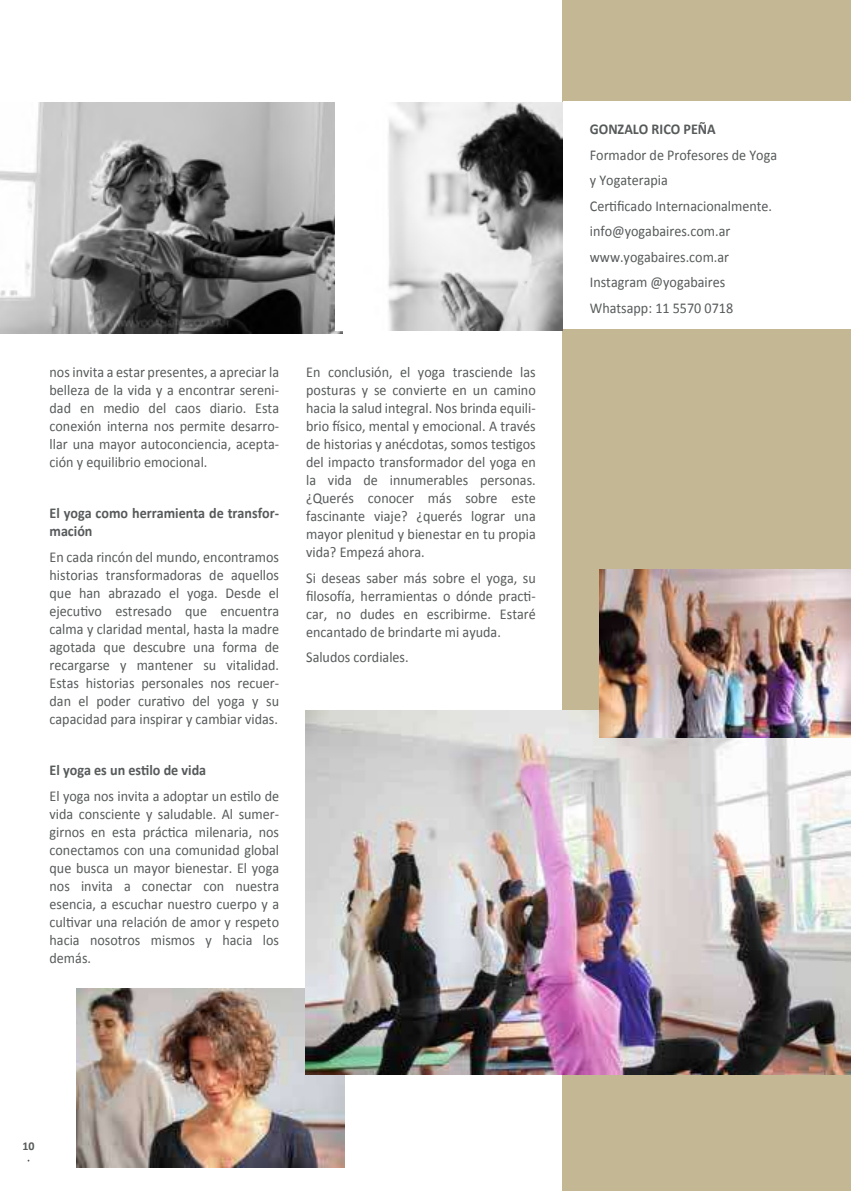
<style>
.page{position:relative;width:851px;height:1191px;background:#fff}
.page>*{position:absolute;margin:0;border:0;box-sizing:border-box;transform-origin:0 0}
.t1{font:15px/18px "Calibri";color:#575a5b;text-align:justify;scale:.94 1}
.t2{font:700 15px/18px "Calibri";color:#575a5b;scale:.94 1}
.t3{font:700 12px "Calibri";color:#575a5b}
</style>
<div class="page">
<img style="left:0;top:102px;width:342px;height:231px">
<img style="left:76px;top:988px;width:268px;height:179px">
<div style="left:562px;top:0;width:288px;height:1191px;background:#c3b794"></div>
<img style="left:335px;top:103px;width:227px;height:227px">
<div style="left:562px;top:101px;width:288px;height:228px;background:#fff"></div>
<img style="left:305px;top:710px;width:545px;height:364px">
<img style="left:599px;top:570px;width:251px;height:168px">
<p class="t1" style="left:50px;top:363px;width:246px">nos invita a estar presentes, a apreciar la belleza de la vida y a encontrar sereni&shy;dad en medio del caos diario. Esta conexión interna nos permite desarro&shy;llar una mayor autoconciencia, acepta&shy;ción y equilibrio emocional.</p>
<p class="t2" style="left:50px;top:504px;width:246px">El yoga como herramienta de transfor&shy;mación</p>
<p class="t1" style="left:50px;top:548px;width:246px">En cada rincón del mundo, encontramos historias transformadoras de aquellos que han abrazado el yoga. Desde el ejecutivo estresado que encuentra calma y claridad mental, hasta la madre agotada que descubre una forma de recargarse y mantener su vitalidad.<br>Estas historias personales nos recuer&shy;dan el poder curativo del yoga y su capacidad para inspirar y cambiar vidas.</p>
<p class="t2" style="left:50px;top:760px;width:168px">El yoga es un estilo de vida</p>
<p class="t1" style="left:50px;top:786px;width:246px">El yoga nos invita a adoptar un estilo de vida consciente y saludable. Al sumer&shy;girnos en esta práctica milenaria, nos conectamos con una comunidad global que busca un mayor bienestar. El yoga nos invita a conectar con nuestra esencia, a escuchar nuestro cuerpo y a cultivar una relación de amor y respeto hacia nosotros mismos y hacia los demás.</p>
<p class="t1" style="left:306px;top:363px;width:246px">En conclusión, el yoga trasciende las posturas y se convierte en un camino hacia la salud integral. Nos brinda equili&shy;brio físico, mental y emocional. A través de historias y anécdotas, somos testigos del impacto transformador del yoga en la vida de innumerables personas. ¿Querés conocer más sobre este fascinante viaje? ¿querés lograr una mayor plenitud y bienestar en tu propia vida? Empezá ahora.</p>
<p class="t1" style="left:306px;top:569px;width:246px">Si deseas saber más sobre el yoga, su filosofía, herramientas o dónde practi&shy;car, no dudes en escribirme. Estaré encantado de brindarte mi ayuda.</p>
<p class="t1" style="left:306px;top:648px;width:110px">Saludos cordiales.</p>
<p class="t2" style="left:589px;top:120px;width:135px">GONZALO RICO PEÑA</p>
<p class="t1" style="left:589px;top:142px;width:201px;line-height:25.5px;text-align:left">Formador de Profesores de Yoga y Yogaterapia<br>Certificado Internacionalmente. info@yogabaires.com.ar www.yogabaires.com.ar<br>Instagram @yogabaires<br>Whatsapp: 11 5570 0718</p>
<p class="t3" style="left:22px;top:1139px;width:14px">10</p>
</div>
